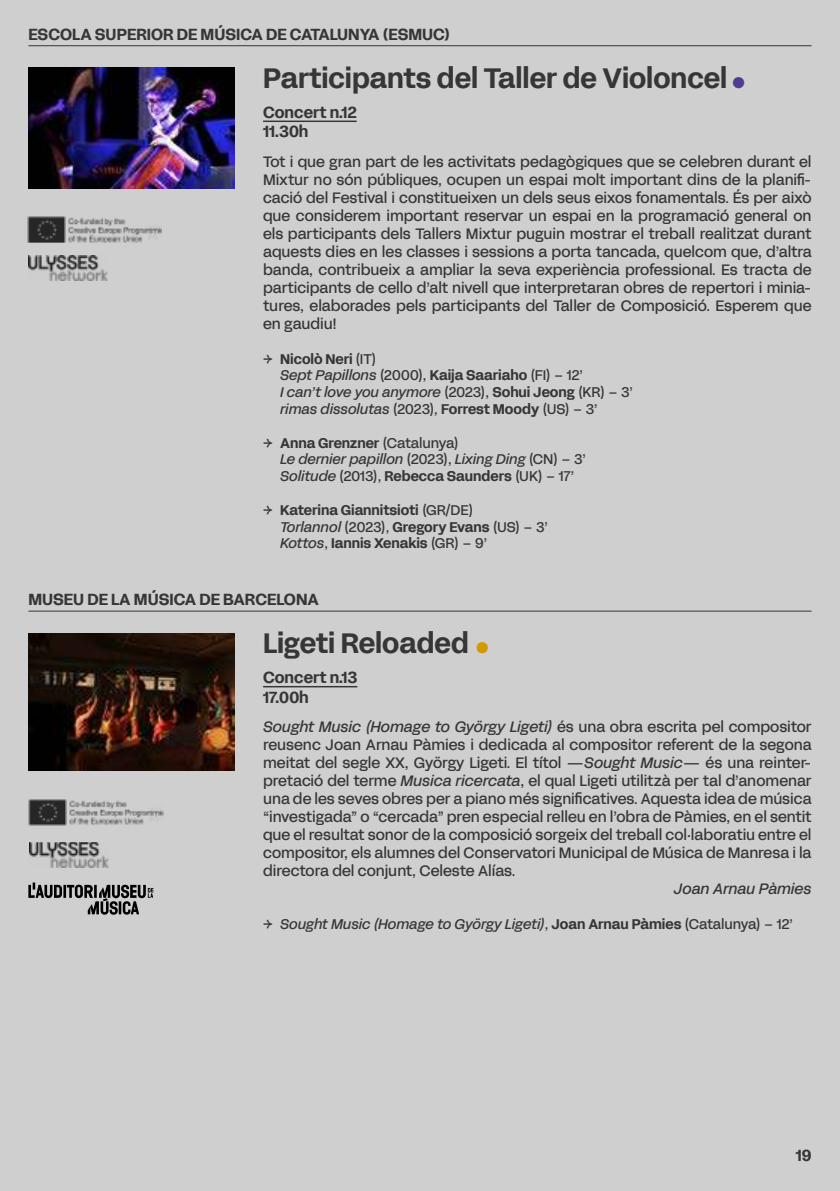
<style>
.page{position:relative;width:840px;height:1191px;background:#fff}
.page>*{position:absolute;margin:0;border:0;box-sizing:border-box;transform-origin:0 0}
.t1{font:28px "FFF Acid Grotesk Bold TRIAL";color:#373636}
.t2{font:16px/19.2px "FFF Acid Grotesk Bold TRIAL";color:#373636}
.t3{font:15px/18px "FFF Acid Grotesk Regular TRIAL";color:#373636;text-align:justify}
.t4{font:15px "FFF Acid Grotesk Regular Italic TRIAL";letter-spacing:-.005em;color:#373636}
.t5{font:14px/16.8px "FFF Acid Grotesk Regular Italic TRIAL";letter-spacing:-.005em;color:#373636}
.t6{font:14px "FFF Acid Grotesk Regular TRIAL";color:#373636}
.t7{font:14px "FFF Acid Grotesk Bold TRIAL";letter-spacing:-.005em;color:#373636}
.s1{font-family:"Arial";font-size:26px;color:#4f3b8f}
.s2{font-family:"FFF Acid Grotesk Regular TRIAL"}
.s3{font-family:"FFF Acid Grotesk Regular Italic TRIAL"}
.s4{font-family:"FFF Acid Grotesk Bold TRIAL"}
.s5{font-family:"Arial";font-size:26px;color:#d39902}
</style>
<div class="page">
<div style="left:0;top:0;width:839px;height:1191px;background:#cfcfcf"></div>
<hr style="left:263px;top:121px;width:93px;height:1px;background:#373636">
<img style="left:28px;top:256px;width:79px;height:25px">
<img style="left:27px;top:216px;width:135px;height:27px">
<img style="left:28px;top:68px;width:206px;height:120px">
<hr style="left:28px;top:610px;width:783px;height:1px;background:#373636">
<hr style="left:263px;top:686px;width:94px;height:1px;background:#373636">
<img style="left:30px;top:842px;width:79px;height:25px">
<img style="left:28px;top:799px;width:135px;height:26px">
<svg style="left:28px;top:882px;width:125px;height:32px"></svg>
<img style="left:28px;top:633px;width:206px;height:137px">
<hr style="left:28px;top:45px;width:783px;height:1px;background:#373636">
<p class="t2" style="left:28px;top:23px;width:423px">ESCOLA SUPERIOR DE MÚSICA DE CATALUNYA (ESMUC)</p>
<h1 class="t1" style="left:263px;top:55px;width:484px">Participants del Taller de Violoncel<span class="s1">●</span></h1>
<p class="t2" style="left:263px;top:102px;width:95px">Concert n.12<br>11.30h</p>
<p class="t3" style="left:263px;top:151px;width:549px">Tot i que gran part de les activitats pedagògiques que se celebren durant el Mixtur no són públiques, ocupen un espai molt important dins de la planifi&shy;cació del Festival i constitueixen un dels seus eixos fonamentals. És per això que considerem important reservar un espai en la programació general on els participants dels Tallers Mixtur puguin mostrar el treball realitzat durant aquests dies en les classes i sessions a porta tancada, quelcom que, d’altra banda, contribueix a ampliar la seva experiència professional. Es tracta de participants de cello d’alt nivell que interpretaran obres de repertori i minia&shy;tures, elaborades pels participants del Taller de Composició. Esperem que en gaudiu!</p>
<p class="t7" style="left:263px;top:347px;width:115px"><span class="s2">→</span> Nicolò Neri <span class="s2">(IT)</span></p>
<p class="t6" style="left:280px;top:364px;width:304px"><span class="s3">Sept Papillons</span> (2000), <span class="s4">Kaija Saariaho</span> (FI) – 12’</p>
<p class="t5" style="left:280px;top:382px;width:354px">I can’t love you anymore <span class="s2">(2023),</span> <span class="s4">Sohui Jeong</span> <span class="s2">(KR) – 3’ </span>rimas dissolutas <span class="s2">(2023),</span> <span class="s4">Forrest Moody</span> <span class="s2">(US) – 3’</span></p>
<p class="t6" style="left:263px;top:431px;width:197px">→ <span class="s4">Anna Grenzner</span> (Catalunya)</p>
<p class="t5" style="left:280px;top:449px;width:307px">Le dernier papillon <span class="s2">(2023),</span> Lixing Ding <span class="s2">(CN) – 3’</span></p>
<p class="t6" style="left:280px;top:465px;width:295px"><span class="s3">Solitude</span> (2013), <span class="s4">Rebecca Saunders</span> (UK) – 17’</p>
<p class="t7" style="left:263px;top:498px;width:212px"><span class="s2">→</span> Katerina Giannitsioti <span class="s2">(GR/DE)</span></p>
<p class="t6" style="left:280px;top:515px;width:269px"><span class="s3">Torlannol</span> (2023), <span class="s4">Gregory Evans</span> (US) – 3’</p>
<p class="t7" style="left:280px;top:532px;width:208px"><span class="s3">Kottos</span><span class="s2">,</span> Iannis Xenakis <span class="s2">(GR) – 9’</span></p>
<p class="t2" style="left:28px;top:588px;width:292px">MUSEU DE LA MÚSICA DE BARCELONA</p>
<h1 class="t1" style="left:263px;top:620px;width:228px">Ligeti Reloaded <span class="s5">●</span></h1>
<p class="t2" style="left:263px;top:667px;width:96px">Concert n.13<br>17.00h</p>
<p class="t4" style="left:263px;top:714px;width:549px">Sought Music (Homage to György Ligeti) <span class="s2">és una obra escrita pel compositor</span></p>
<p class="t3" style="left:263px;top:734px;width:549px">reusenc Joan Arnau Pàmies i dedicada al compositor referent de la segona meitat del segle XX, György Ligeti. El títol —<span class="s3">Sought Music</span>— és una reinter&shy;pretació del terme <span class="s3">Musica ricercata</span>, el qual Ligeti utilitzà per tal d’anomenar una de les seves obres per a piano més significatives. Aquesta idea de música “investigada” o “cercada” pren especial relleu en l’obra de Pàmies, en el sentit que el resultat sonor de la composició sorgeix del treball col·laboratiu entre el compositor, els alumnes del Conservatori Municipal de Música de Manresa i la directora del conjunt, Celeste Alías.</p>
<p class="t4" style="left:673px;top:876px;width:139px">Joan Arnau Pàmies</p>
<p class="t5" style="left:263px;top:914px;width:531px"><span class="s2">→</span> Sought Music (Homage to György Ligeti)<span class="s2">,</span> <span class="s4">Joan Arnau Pàmies</span> <span class="s2">(Catalunya) – 12’</span></p>
<p class="t2" style="left:795px;top:1144px;width:17px">19</p>
</div>
